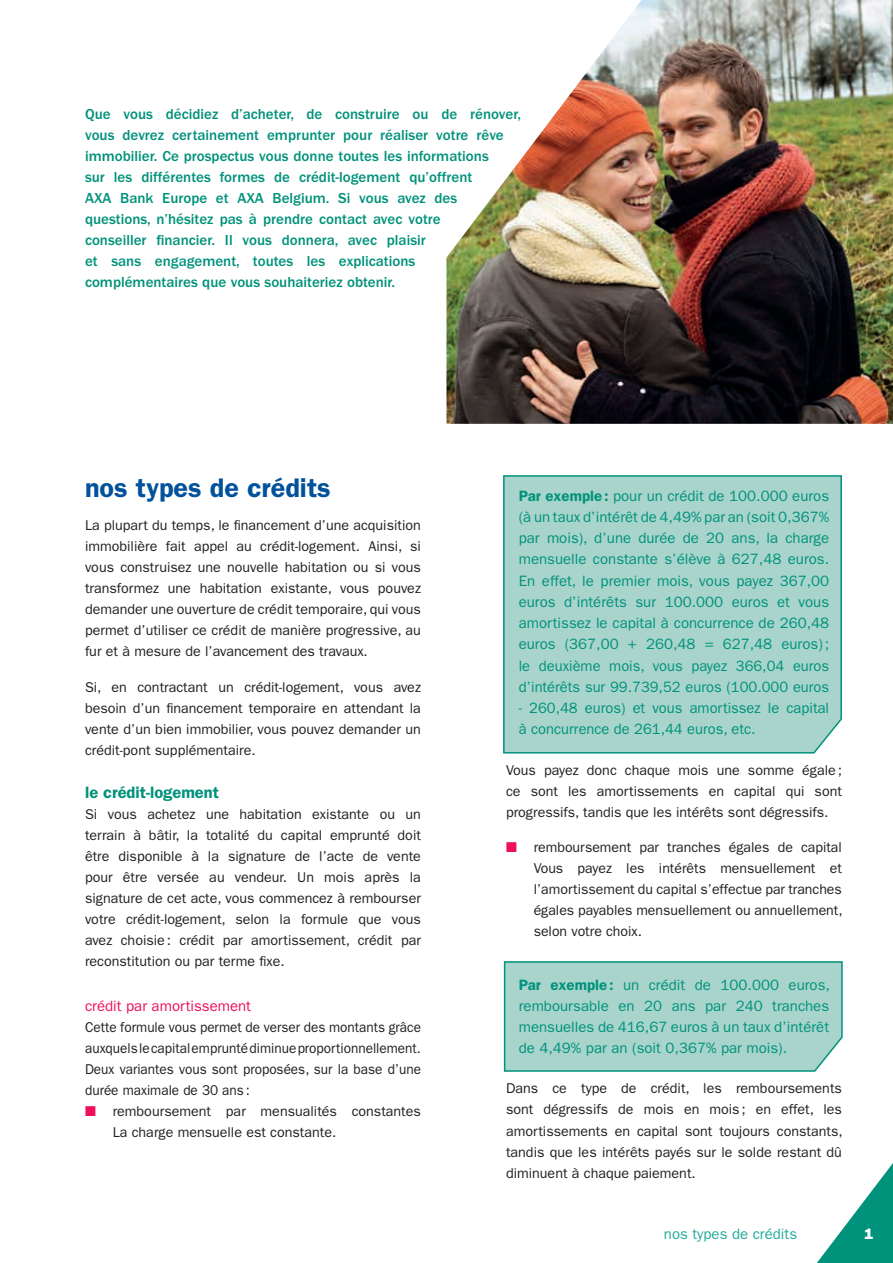
<style>
.page{position:relative;width:893px;height:1263px;background:#fff}
.page>*{position:absolute;margin:0;border:0;box-sizing:border-box;transform-origin:0 0}
.t1{font:600 27px "Franklin Gothic";color:#01519b}
.t2{font:600 16.5px "Franklin Gothic";color:#00927b}
.t3{font:15px/21.3px "Franklin Gothic";color:#00927b;text-align:justify}
.t4{font:500 15px/21px "Franklin Gothic";color:#00927b}
.t5{font:15px "Franklin Gothic";color:#ed105b}
.t6{font:15px "Franklin Gothic";color:#23aa9a}
.t7{font:800 15px "Franklin Gothic";color:#fff}
.t8{font:14.25px/21px "Franklin Gothic";color:#231f20;text-align:justify}
.t9{font:14.25px/21px "Franklin Gothic";color:#231f20;text-align:justify;scale:.95 1}
.s1{color:#ed105b}
.s2{font-weight:600}
</style>
<div class="page">
<div style="left:503px;top:475px;width:339px;height:279px;background:#a8d4cc"></div>
<div style="left:503px;top:961px;width:340px;height:111px;background:#a8d4cc"></div>
<svg style="left:817px;top:1163px;width:76px;height:100px"></svg>
<img style="left:446px;top:0;width:447px;height:424px">
<p class="t4" style="left:85px;top:104px;width:438px">Que vous décidiez d’acheter, de construire ou de rénover, vous devrez certainement emprunter pour réaliser votre rêve immobilier. Ce prospectus vous donne toutes les informations<br>sur les différentes formes de crédit-logement qu’offrent<br>AXA Bank Europe et AXA Belgium. Si vous avez des questions, n’hésitez pas à prendre contact avec votre<br>conseiller financier. Il vous donnera, avec plaisir<br>et sans engagement, toutes les explications complémentaires que vous souhaiteriez obtenir.</p>
<h1 class="t1" style="left:85px;top:471px;width:247px">nos types de crédits</h1>
<p class="t8" style="left:85px;top:515px;width:337px">La plupart du temps, le financement d’une acquisition immobilière fait appel au crédit-logement. Ainsi, si vous construisez une nouvelle habitation ou si vous transformez une habitation existante, vous pouvez demander une ouverture de crédit temporaire, qui vous permet d’utiliser ce crédit de manière progressive, au fur et à mesure de l’avancement des travaux.</p>
<p class="t8" style="left:85px;top:677px;width:337px">Si, en contractant un crédit-logement, vous avez besoin d’un financement temporaire en attendant la vente d’un bien immobilier, vous pouvez demander un crédit-pont supplémentaire.</p>
<p class="t2" style="left:85px;top:783px;width:135px">le crédit-logement</p>
<p class="t8" style="left:85px;top:804px;width:337px">Si vous achetez une habitation existante ou un terrain à bâtir, la totalité du capital emprunté doit être disponible à la signature de l’acte de vente pour être versée au vendeur. Un mois après la signature de cet acte, vous commencez à rembourser votre crédit-logement, selon la formule que vous avez choisie: crédit par amortissement, crédit par reconstitution ou par terme fixe.</p>
<p class="t5" style="left:85px;top:997px;width:168px">crédit par amortissement</p>
<p class="t9" style="left:85px;top:1016px;width:355px">Cette formule vous permet de verser des montants grâce auxquels le capital emprunté diminue proportionnellement.<br>Deux variantes vous sont proposées, sur la base d’une durée maximale de 30 ans:</p>
<p class="t8" style="left:113px;top:1100px;width:310px;text-indent:-28px"><span class="s1">■</span> remboursement par mensualités constantes<br>La charge mensuelle est constante.</p>
<p class="t3" style="left:519px;top:485px;width:312px"><span class="s2">Par exemple:</span> pour un crédit de 100.000 euros (à un taux d’intérêt de 4,49% par an (soit 0,367% par mois), d’une durée de 20 ans, la charge mensuelle constante s’élève à 627,48 euros.<br>En effet, le premier mois, vous payez 367,00 euros d’intérêts sur 100.000 euros et vous amortissez le capital à concurrence de 260,48 euros (367,00 + 260,48 = 627,48 euros); le deuxième mois, vous payez 366,04 euros d’intérêts sur 99.739,52 euros (100.000 euros</p>
<p class="t3" style="left:519px;top:697px;width:312px">- 260,48 euros) et vous amortissez le capital à concurrence de 261,44 euros, etc.</p>
<p class="t8" style="left:506px;top:759px;width:337px">Vous payez donc chaque mois une somme égale; ce sont les amortissements en capital qui sont progressifs, tandis que les intérêts sont dégressifs.</p>
<p class="t8" style="left:534px;top:837px;width:310px;text-indent:-28px"><span class="s1">■</span> remboursement par tranches égales de capital Vous payez les intérêts mensuellement et l’amortissement du capital s’effectue par tranches égales payables mensuellement ou annuellement, selon votre choix.</p>
<p class="t3" style="left:519px;top:974px;width:313px"><span class="s2">Par exemple:</span> un crédit de 100.000 euros, remboursable en 20 ans par 240 tranches mensuelles de 416,67 euros à un taux d’intérêt de 4,49% par an (soit 0,367% par mois).</p>
<p class="t8" style="left:506px;top:1078px;width:338px">Dans ce type de crédit, les remboursements sont dégressifs de mois en mois; en effet, les amortissements en capital sont toujours constants, tandis que les intérêts payés sur le solde restant dû diminuent à chaque paiement.</p>
<p class="t6" style="left:664px;top:1225px;width:135px">nos types de crédits</p>
<p class="t7" style="left:864px;top:1224px;width:10px">1</p>
</div>
